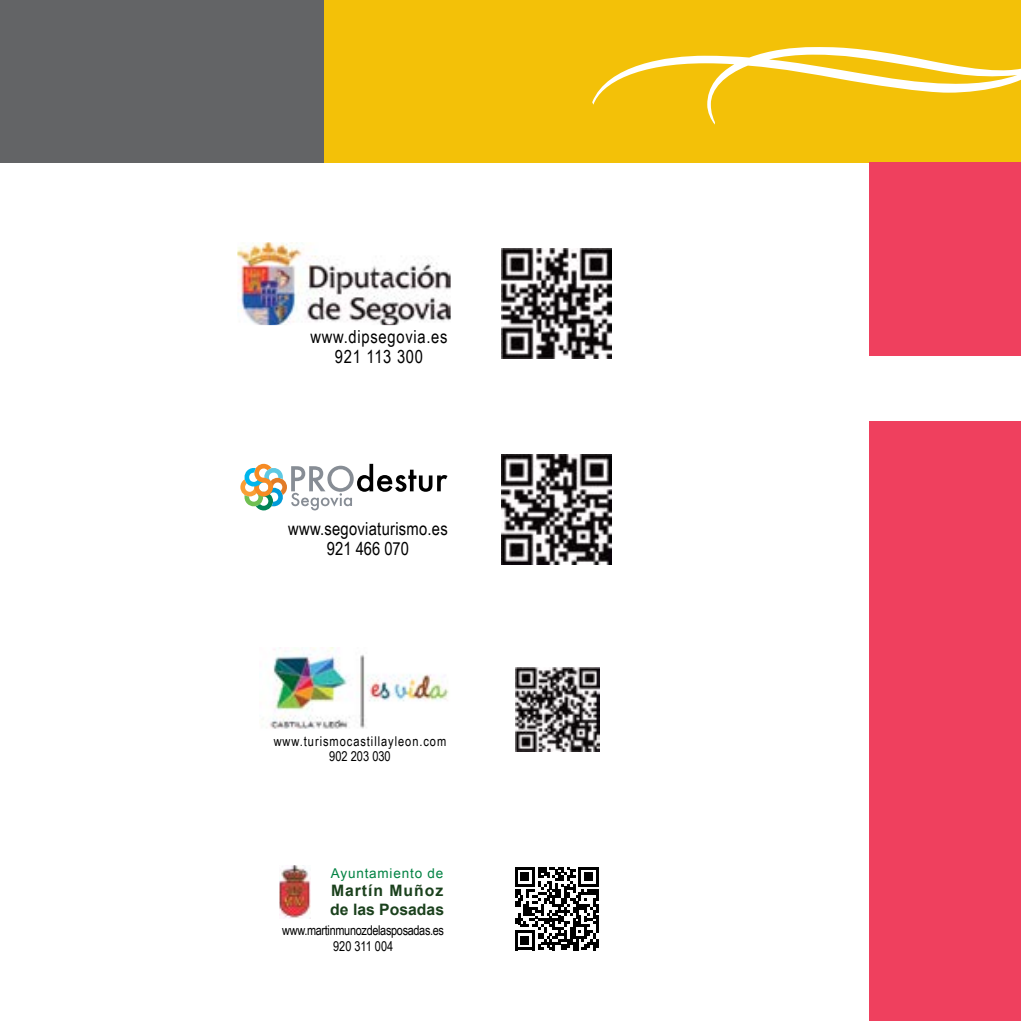
<style>
.page{position:relative;width:1021px;height:1021px;background:#fff}
.page>*{position:absolute;margin:0;border:0;box-sizing:border-box;transform-origin:0 0}
.t1{font:18px/20.2px "Arial Narrow";letter-spacing:.015em;color:#000;text-align:center}
.t2{font:18px/20.2px "Arial Narrow";letter-spacing:.04em;color:#000;text-align:center}
.t3{font:700 15.75px/18.9px "Arial";letter-spacing:.03em;color:#1b411d}
.t4{font:13.5px/15.8px "Arial Narrow";letter-spacing:-.025em;color:#000;text-align:center}
.t5{font:13.5px/15.8px "Arial Narrow";letter-spacing:.07em;color:#000;text-align:center}
.t6{font:13.5px "Arial";letter-spacing:.06em;color:#008242}
</style>
<div class="page">
<div style="left:0;top:0;width:325px;height:162px;background:#636466"></div>
<div style="left:325px;top:0;width:695px;height:162px;background:#f3c108"></div>
<svg style="left:592px;top:47px;width:428px;height:78px"></svg>
<div style="left:869px;top:162px;width:151px;height:193px;background:#ef405e"></div>
<div style="left:869px;top:421px;width:151px;height:599px;background:#ef405e"></div>
<img style="left:515px;top:667px;width:84px;height:84px">
<img style="left:262px;top:647px;width:187px;height:82px">
<img style="left:502px;top:455px;width:109px;height:109px">
<svg style="left:240px;top:464px;width:207px;height:46px"></svg>
<img style="left:502px;top:249px;width:109px;height:109px">
<img style="left:237px;top:242px;width:213px;height:83px">
<svg style="left:407px;top:322px;width:6px;height:3px"></svg>
<img style="left:279px;top:865px;width:31px;height:53px">
<svg style="left:515px;top:867px;width:83px;height:83px"></svg>
<h1 class="t2" style="left:310px;top:326px;width:139px">www.dipsegovia.es<br>921 113 300</h1>
<h1 class="t1" style="left:288px;top:518px;width:161px">www.segoviaturismo.es<br>921 466 070</h1>
<p class="t5" style="left:274px;top:732px;width:174px">www.turismocastillayleon.com<br>902 203 030</p>
<p class="t6" style="left:331px;top:864px;width:114px">Ayuntamiento de</p>
<p class="t3" style="left:330px;top:881px;width:115px">Martín Muñoz de las Posadas</p>
<p class="t4" style="left:282px;top:921px;width:163px">www.martinmunozdelasposadas.es<br>920 311 004</p>
</div>
